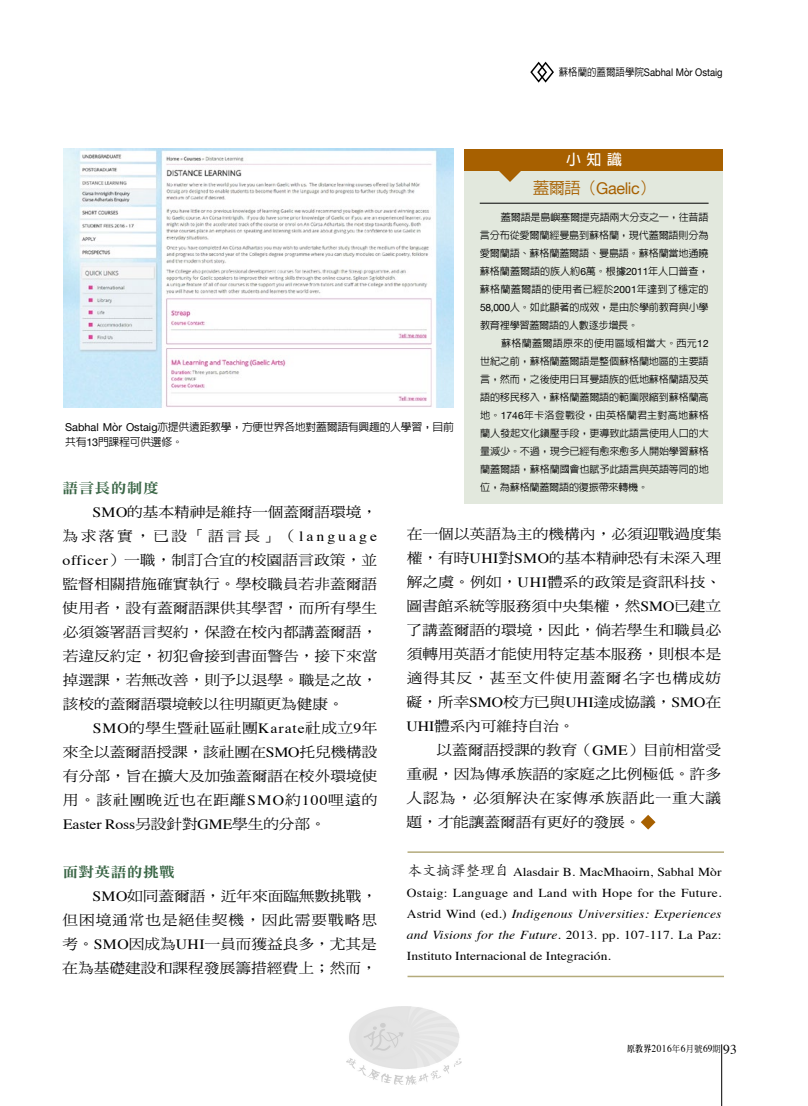
<style>
.page{position:relative;width:808px;height:1106px;background:#fff}
.page>*{position:absolute;margin:0;border:0;box-sizing:border-box;transform-origin:0 0}
.t1{font:16.2px "Helvetica Neue";letter-spacing:-.025em;color:#a76000}
.t2{font:700 14.85px "AR Hei B5";color:#fff}
.t3{font:14.1px/24px "DF Ming Std W5";color:#000;text-align:justify;scale:1.11 1}
.t4{font:14.1px "Times";letter-spacing:-.01em;color:#000;scale:1.11 1}
.t5{font:14.1px "DF Ming Std W9";letter-spacing:.025em;color:#396545;scale:1.11 1}
.t6{font:12.15px/21.1px "Times";color:#000;text-align:justify;scale:1.11 1}
.t7{font:500 10.8px/15px "AR Hei B5";letter-spacing:-.025em;color:#000}
.t8{font:10.5px "Helvetica Neue";color:#000;scale:.9 1}
.t9{font:10.5px "Times";letter-spacing:.05em;color:#000;scale:.9 1}
.t10{font:500 10.2px/18px "AR Hei B5";letter-spacing:-.02em;color:#000;text-align:justify}
.s1{font-family:"AR Hei B5";font-weight:500}
.s2{font-family:"Helvetica Neue";font-weight:400}
.s3{font-family:"Times"}
.s4{font-family:"DF Ming Std W5"}
.s5{font-family:"AR Kai B5";font-weight:300;font-size:14.1px}
.s6{font-style:italic}
.s7{font-family:"AR Ming B5";font-weight:800;font-size:9px}
.s8{font-family:"DF Ming Std W5";font-size:9px}
.s9{font-size:13.5px}
</style>
<div class="page">
<hr style="left:721px;top:1044px;width:1px;height:62px;background:#000">
<svg style="left:641px;top:815px;width:14px;height:14px"></svg>
<svg style="left:530px;top:61px;width:24px;height:22px"></svg>
<div style="left:465px;top:159px;width:258px;height:345px;background:#e2e8dd"></div>
<hr style="left:480px;top:203px;width:228px;height:1px;background:#000">
<div style="left:465px;top:149px;width:258px;height:21px;background:#a76000"></div>
<svg style="left:495px;top:170px;width:30px;height:12px"></svg>
<img style="left:64px;top:148px;width:389px;height:260px">
<hr style="left:407px;top:851px;width:317px;height:2px;background:#b4ab7c">
<hr style="left:407px;top:975px;width:317px;height:2px;background:#b4ab7c">
<img style="left:347px;top:1006px;width:114px;height:78px">
<p class="t8" style="left:559px;top:64px;width:184px"><span class="s1">蘇格蘭的蓋爾語學院</span>Sabhal Mòr Ostaig</p>
<p class="t2" style="left:566px;top:152px;width:57px">小知識</p>
<p class="t1" style="left:533px;top:176px;width:124px"><span class="s1">蓋爾語（</span>Gaelic<span class="s1">）</span></p>
<p class="t10" style="left:480px;top:208px;width:230px;text-indent:21px">蓋爾語是島嶼塞爾提克語兩大分支之一，往昔語言分布從愛爾蘭經曼島到蘇格蘭，現代蓋爾語則分為愛爾蘭語、蘇格蘭蓋爾語、曼島語。蘇格蘭當地通曉蘇格蘭蓋爾語的族人約<span class="s2">6</span>萬。根據<span class="s2">2011</span>年人口普查，蘇格蘭蓋爾語的使用者已經於<span class="s2">2001</span>年達到了穩定的<span class="s2">58,000</span>人。如此顯著的成效，是由於學前教育與小學教育裡學習蓋爾語的人數逐步增長。</p>
<p class="t10" style="left:480px;top:334px;width:230px;text-indent:21px">蘇格蘭蓋爾語原來的使用區域相當大。西元<span class="s2">12</span>世紀之前，蘇格蘭蓋爾語是整個蘇格蘭地區的主要語言，然而，之後使用日耳曼語族的低地蘇格蘭語及英語的移民移入，蘇格蘭蓋爾語的範圍限縮到蘇格蘭高地。<span class="s2">1746</span>年卡洛登戰役，由英格蘭君主對高地蘇格蘭人發起文化鎮壓手段，更導致此語言使用人口的大量減少。不過，現今已經有愈來愈多人開始學習蘇格蘭蓋爾語，蘇格蘭國會也賦予此語言與英語等同的地位，為蘇格蘭蓋爾語的復振帶來轉機。</p>
<p class="t7" style="left:65px;top:419px;width:390px"><span class="s2">Sabhal Mòr Ostaig</span>亦提供遠距教學，方便世界各地對蓋爾語有興趣的人學習，目前共有<span class="s2">13</span>門課程可供選修。</p>
<p class="t5" style="left:62px;top:480px;width:88px">語言長的制度</p>
<p class="t3" style="left:62px;top:500px;width:285px;text-indent:30px"><span class="s3">SMO</span>的基本精神是維持一個蓋爾語環境，為求落實，已設「語言長」（<span class="s3">language officer</span>）一職，制訂合宜的校園語言政策，並監督相關措施確實執行。學校職員若非蓋爾語使用者，設有蓋爾語課供其學習，而所有學生必須簽署語言契約，保證在校內都講蓋爾語，若違反約定，初犯會接到書面警告，接下來當掉選課，若無改善，則予以退學。職是之故，該校的蓋爾語環境較以往明顯更為健康。</p>
<p class="t3" style="left:63px;top:716px;width:285px;text-indent:30px"><span class="s3">SMO</span>的學生暨社區社團<span class="s3">Karate</span>社成立<span class="s3">9</span>年來全以蓋爾語授課，該社團在<span class="s3">SMO</span>托兒機構設有分部，旨在擴大及加強蓋爾語在校外環境使用。該社團晚近也在距離<span class="s3">SMO</span>約<span class="s3">100</span>哩遠的</p>
<p class="t4" style="left:63px;top:811px;width:238px">Easter Ross<span class="s4">另設針對</span>GME<span class="s4">學生的分部。</span></p>
<p class="t5" style="left:62px;top:864px;width:103px">面對英語的挑戰</p>
<p class="t3" style="left:62px;top:884px;width:285px;text-indent:30px"><span class="s3">SMO</span>如同蓋爾語，近年來面臨無數挑戰，但困境通常也是絕佳契機，因此需要戰略思考。<span class="s3">SMO</span>因成為<span class="s3">UHI</span>一員而獲益良多，尤其是在為基礎建設和課程發展籌措經費上；然而，</p>
<p class="t3" style="left:407px;top:522px;width:285px">在一個以英語為主的機構內，必須迎戰過度集權，有時<span class="s3">UHI</span>對<span class="s3">SMO</span>的基本精神恐有未深入理解之虞。例如，<span class="s3">UHI</span>體系的政策是資訊科技、圖書館系統等服務須中央集權，然<span class="s3">SMO</span>已建立了講蓋爾語的環境，因此，倘若學生和職員必須轉用英語才能使用特定基本服務，則根本是適得其反，甚至文件使用蓋爾名字也構成妨礙，所幸<span class="s3">SMO</span>校方已與<span class="s3">UHI</span>達成協議，<span class="s3">SMO</span>在<span class="s3">UHI</span>體系內可維持自治。</p>
<p class="t3" style="left:406px;top:738px;width:285px;text-indent:30px">以蓋爾語授課的教育（<span class="s3">GME</span>）目前相當受重視，因為傳承族語的家庭之比例極低。許多人認為，必須解決在家傳承族語此一重大議題，才能讓蓋爾語有更好的發展。</p>
<p class="t6" style="left:407px;top:860px;width:285px"><span class="s5">本文摘譯整理自</span> Alasdair B. MacMhaoirn, Sabhal Mòr Ostaig: Language and Land with Hope for the Future.<br>Astrid Wind (ed.) <span class="s6">Indigenous Universities: Experiences and Visions for the Future.</span> 2013. pp. 107-117. La Paz:<br>Instituto Internacional de Integración.</p>
<p class="t9" style="left:627px;top:1039px;width:123px"><span class="s7">原教界</span>2016<span class="s8">年</span>6<span class="s8">月號</span>69<span class="s8">期</span> <span class="s9">93</span></p>
</div>
